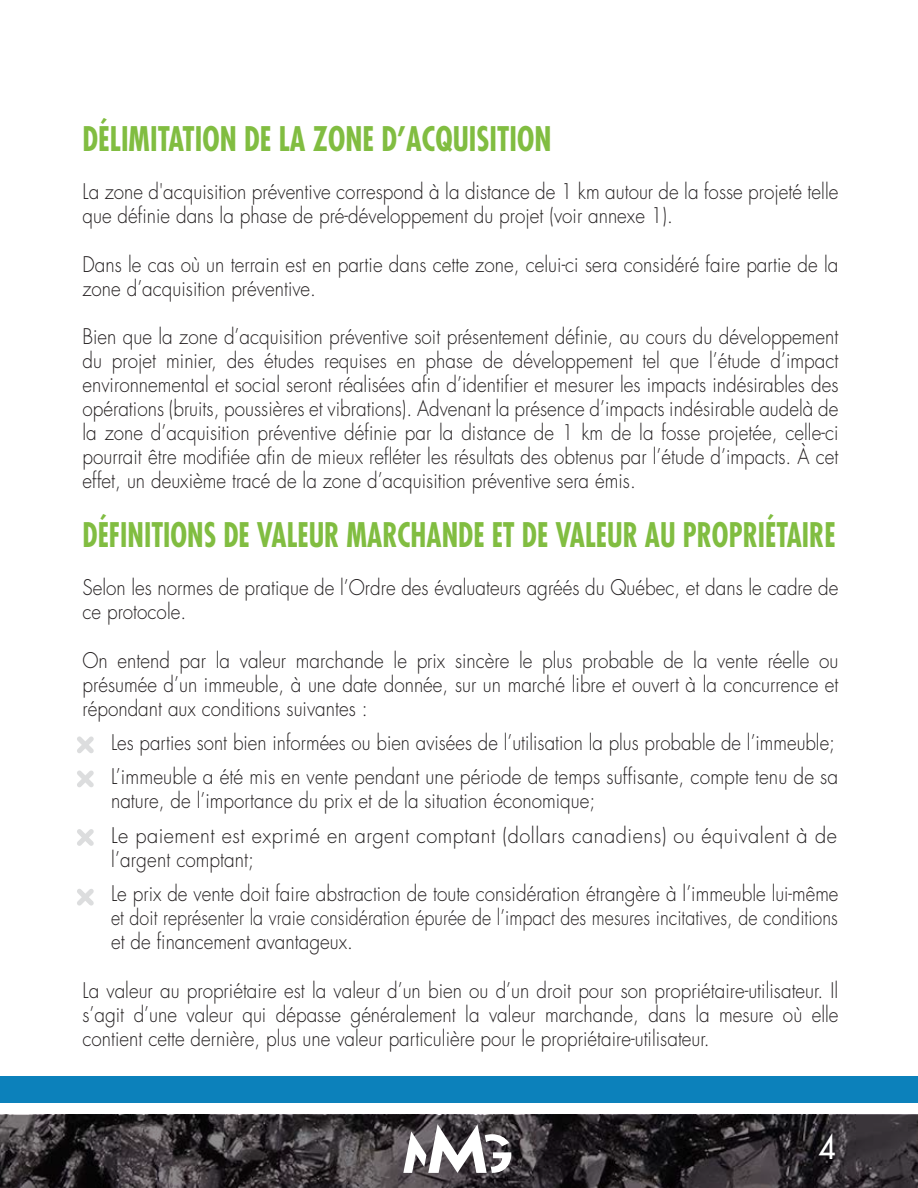
<style>
.page{position:relative;width:918px;height:1188px;background:#fff}
.page>*{position:absolute;margin:0;border:0;box-sizing:border-box;transform-origin:0 0}
.t1{font:700 condensed 33px "Futura";color:#81bd41;scale:.87 1}
.t2{font:700 condensed 33px "Futura";color:#81bd41;scale:.9 1}
.t3{font:33px "Futura";color:#fff;scale:.9 1}
.t4{font:300 21px/24px "Futura";color:#231f20;scale:.9 1}
.t5{font:300 21px/34.5px "Futura";letter-spacing:.025em;color:#231f20;scale:.9 1}
.t6{font:300 21px/24px "Futura";color:#231f20;scale:.85 1}
</style>
<div class="page">
<svg style="left:0;top:1115px;width:918px;height:73px"></svg>
<svg style="left:77px;top:736px;width:17px;height:17px"></svg>
<svg style="left:77px;top:770px;width:17px;height:17px"></svg>
<svg style="left:77px;top:829px;width:17px;height:17px"></svg>
<svg style="left:77px;top:889px;width:17px;height:17px"></svg>
<svg style="left:403px;top:1124px;width:109px;height:49px"></svg>
<div style="left:0;top:1076px;width:918px;height:27px;background:#0c81bb"></div>
<h1 class="t2" style="left:82px;top:118px;width:523px">DÉLIMITATION DE LA ZONE D’ACQUISITION</h1>
<p class="t4" style="left:82px;top:180px;width:841px">La zone d'acquisition préventive correspond à la distance de 1 km autour de la fosse projeté telle que définie dans la phase de pré-développement du projet (voir annexe 1).</p>
<p class="t4" style="left:82px;top:252px;width:841px">Dans le cas où un terrain est en partie dans cette zone, celui-ci sera considéré faire partie de la zone d’acquisition préventive.</p>
<p class="t4" style="left:82px;top:324px;width:842px;text-align:justify">Bien que la zone d’acquisition préventive soit présentement définie, au cours du développement du projet minier, des études requises en phase de développement tel que l’étude d’impact environnemental et social seront réalisées afin d’identifier et mesurer les impacts indésirables des opérations (bruits, poussières et vibrations). Advenant la présence d’impacts indésirable audelà de la zone d’acquisition préventive définie par la distance de 1 km de la fosse projetée, celle-ci pourrait être modifiée afin de mieux refléter les résultats des obtenus par l’étude d’impacts. À cet effet, un deuxième tracé de la zone d’acquisition préventive sera émis.</p>
<h1 class="t1" style="left:82px;top:514px;width:867px">DÉFINITIONS DE VALEUR MARCHANDE ET DE VALEUR AU PROPRIÉTAIRE</h1>
<p class="t4" style="left:82px;top:576px;width:841px">Selon les normes de pratique de l’Ordre des évaluateurs agréés du Québec, et dans le cadre de ce protocole.</p>
<p class="t4" style="left:82px;top:648px;width:842px;text-align:justify">On entend par la valeur marchande le prix sincère le plus probable de la vente réelle ou présumée d’un immeuble, à une date donnée, sur un marché libre et ouvert à la concurrence et répondant aux conditions suivantes :</p>
<p class="t4" style="left:82px;top:725px;width:841px;line-height:34.5px">· Les parties sont bien informées ou bien avisées de l’utilisation la plus probable de l’immeuble; · L’immeuble a été mis en vente pendant une période de temps suffisante, compte tenu de sa</p>
<p class="t5" style="left:82px;top:784px;width:840px;text-indent:29px">nature, de l’importance du prix et de la situation économique;<br>· Le paiement est exprimé en argent comptant (dollars canadiens) ou équivalent à de</p>
<p class="t4" style="left:82px;top:842px;width:841px;line-height:34.5px;text-indent:29px">l’argent comptant;<br>· Le prix de vente doit faire abstraction de toute considération étrangère à l’immeuble lui-même</p>
<p class="t6" style="left:111px;top:906px;width:857px">et doit représenter la vraie considération épurée de l’impact des mesures incitatives, de conditions et de financement avantageux.</p>
<p class="t4" style="left:83px;top:978px;width:842px;text-align:justify">La valeur au propriétaire est la valeur d’un bien ou d’un droit pour son propriétaire-utilisateur. Il s’agit d’une valeur qui dépasse généralement la valeur marchande, dans la mesure où elle contient cette dernière, plus une valeur particulière pour le propriétaire-utilisateur.</p>
<h1 class="t3" style="left:818px;top:1125px;width:21px">4</h1>
</div>
